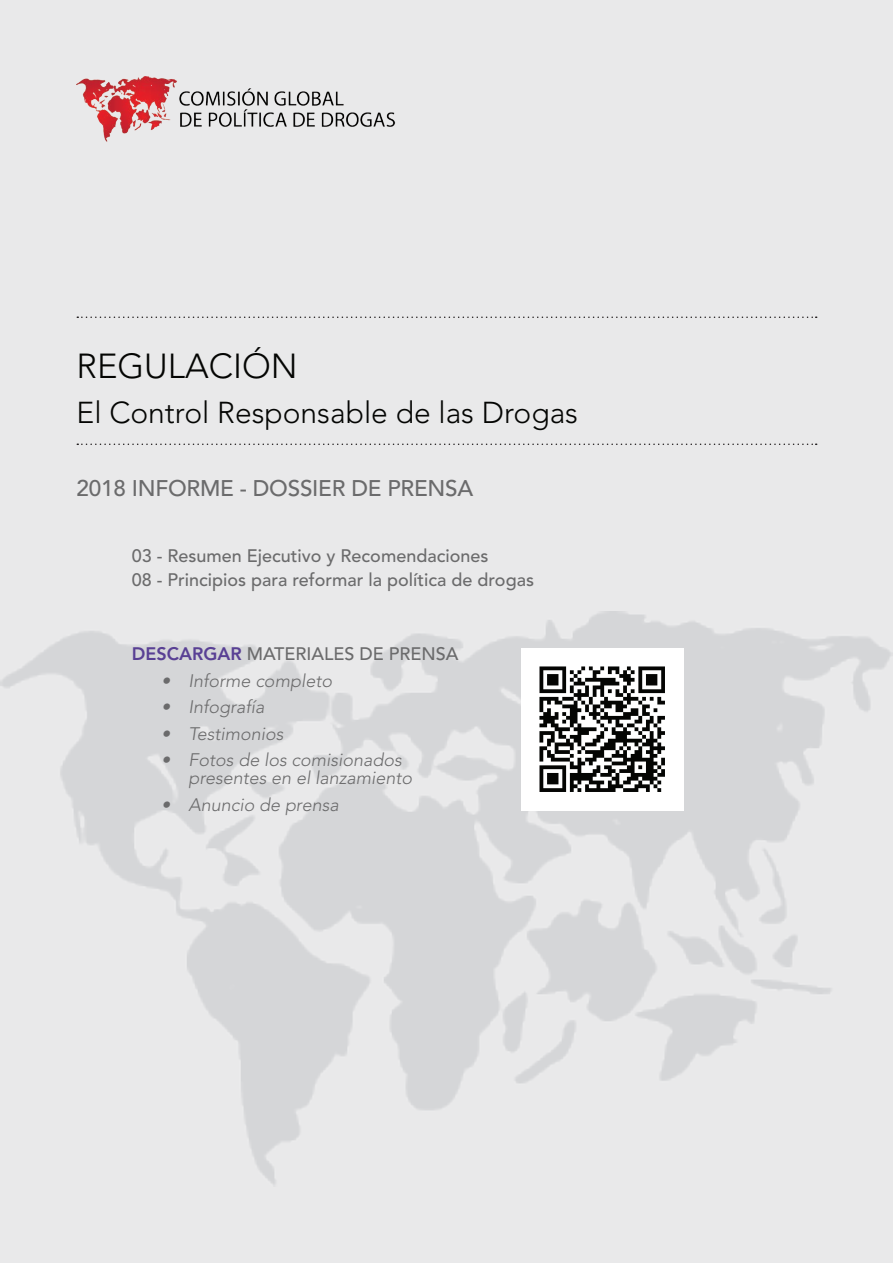
<style>
.page{position:relative;width:893px;height:1263px;background:#e9e9ea}
.page>*{position:absolute;margin:0;border:0;box-sizing:border-box;transform-origin:0 0}
.t1{font:300 34.5px "Avenir LT Pro";color:#040503}
.t2{font:300 30px "Avenir LT Pro";color:#040503}
.t3{font:500 22.5px "Avenir LT Pro";letter-spacing:-.01em;color:#6b6b6c}
.t4{font:500 18px/24px "Avenir LT Pro";color:#6b6b6c}
.t5{font:italic 300 18px/18px "Avenir LT Pro";color:#6b6b6c}
.s1{font-weight:800;color:#594094}
</style>
<div class="page">
<svg style="left:77px;top:316px;width:740px;height:2px"></svg>
<svg style="left:77px;top:443px;width:740px;height:2px"></svg>
<img style="left:0;top:612px;width:893px;height:574px">
<img style="left:77px;top:77px;width:318px;height:72px">
<img style="left:522px;top:648px;width:162px;height:162px">
<h1 class="t1" style="left:77px;top:345px;width:223px">REGULACIÓN</h1>
<h2 class="t2" style="left:77px;top:394px;width:503px">El Control Responsable de las Drogas</h2>
<p class="t3" style="left:77px;top:475px;width:398px">2018 INFORME - DOSSIER DE PRENSA</p>
<p class="t4" style="left:132px;top:544px;width:404px">03 - Resumen Ejecutivo y Recomendaciones<br>08 - Principios para reformar la política de drogas</p>
<p class="t4" style="left:132px;top:642px;width:328px"><span class="s1">DESCARGAR</span> MATERIALES DE PRENSA</p>
<p class="t5" style="left:162px;top:672px;width:172px">• Informe completo</p>
<p class="t5" style="left:162px;top:698px;width:105px">• Infografía</p>
<p class="t5" style="left:162px;top:725px;width:124px">• Testimonios</p>
<p class="t5" style="left:189px;top:751px;width:225px;text-indent:-27px">• Fotos de los comisionados presentes en el lanzamiento</p>
<p class="t5" style="left:162px;top:796px;width:179px">• Anuncio de prensa</p>
</div>
